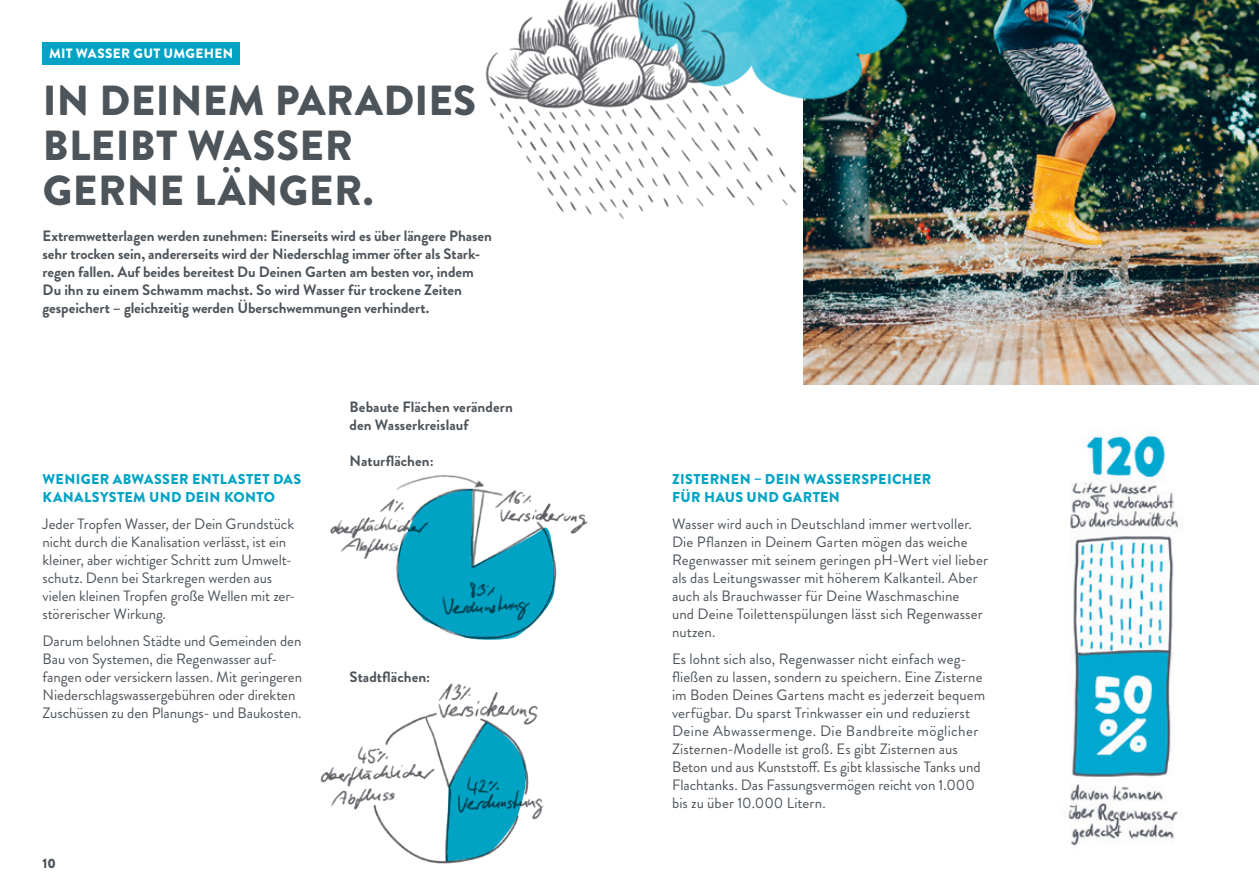
<style>
.page{position:relative;width:1259px;height:893px;background:#fff}
.page>*{position:absolute;margin:0;border:0;box-sizing:border-box;transform-origin:0 0}
.t1{font:900 42px/45px "Brandon Grotesque";letter-spacing:.01em;color:#4d545a}
.t2{font:15px/18px "Brandon Grotesque";color:#4d545a}
.t3{font:700 15px/18px "Brandon Grotesque";letter-spacing:-.005em;color:#4d545a}
.t4{font:900 14.25px/18px "Brandon Grotesque";letter-spacing:.025em;color:#00a3c4}
.t5{font:900 13.5px "Brandon Grotesque";letter-spacing:.025em;color:#fff}
.t6{font:900 13.5px "Brandon Grotesque";color:#4d545a}
</style>
<div class="page">
<img style="left:804px;top:0;width:455px;height:385px">
<img style="left:1068px;top:435px;width:111px;height:411px">
<img style="left:807px;top:0;width:114px;height:115px">
<div style="left:43px;top:43px;width:197px;height:22px;background:#00a3c4"></div>
<img style="left:485px;top:0;width:322px;height:265px">
<img style="left:330px;top:517px;width:47px;height:42px">
<img style="left:377px;top:490px;width:190px;height:150px">
<img style="left:384px;top:829px;width:130px;height:35px">
<img style="left:320px;top:683px;width:224px;height:146px">
<img style="left:390px;top:474px;width:101px;height:28px">
<p class="t5" style="left:49px;top:44px;width:186px">MIT WASSER GUT UMGEHEN</p>
<h1 class="t1" style="left:43px;top:78px;width:436px">IN DEINEM PARADIES<br>BLEIBT WASSER<br>GERNE LÄNGER.</h1>
<p class="t3" style="left:43px;top:227px;width:451px">Extremwetterlagen werden zunehmen: Einerseits wird es über längere Phasen sehr trocken sein, andererseits wird der Niederschlag immer öfter als Stark&shy;regen fallen. Auf beides bereitest Du Deinen Garten am besten vor, indem Du ihn zu einem Schwamm machst. So wird Wasser für trockene Zeiten gespeichert – gleichzeitig werden Überschwemmungen verhindert.</p>
<p class="t3" style="left:349px;top:398px;width:165px">Bebaute Flächen verändern den Wasserkreislauf</p>
<p class="t4" style="left:43px;top:470px;width:260px">WENIGER ABWASSER ENTLASTET DAS<br>KANALSYSTEM UND DEIN KONTO</p>
<p class="t2" style="left:43px;top:515px;width:254px">Jeder Tropfen Wasser, der Dein Grundstück nicht durch die Kanalisation verlässt, ist ein kleiner, aber wichtiger Schritt zum Umwelt&shy;schutz. Denn bei Starkregen werden aus vielen kleinen Tropfen große Wellen mit zer&shy;störerischer Wirkung.</p>
<p class="t2" style="left:43px;top:632px;width:261px">Darum belohnen Städte und Gemeinden den Bau von Systemen, die Regenwasser auf&shy;fangen oder versickern lassen. Mit geringeren Niederschlagswassergebühren oder direkten Zuschüssen zu den Planungs- und Baukosten.</p>
<p class="t3" style="left:349px;top:452px;width:86px">Naturflächen:</p>
<p class="t3" style="left:349px;top:668px;width:82px">Stadtflächen:</p>
<p class="t6" style="left:43px;top:854px;width:15px">10</p>
<p class="t4" style="left:672px;top:470px;width:261px">ZISTERNEN – DEIN WASSERSPEICHER<br>FÜR HAUS UND GARTEN</p>
<p class="t2" style="left:672px;top:515px;width:317px">Wasser wird auch in Deutschland immer wertvoller.<br>Die Pflanzen in Deinem Garten mögen das weiche Regenwasser mit seinem geringen pH-Wert viel lieber als das Leitungswasser mit höherem Kalkanteil. Aber auch als Brauchwasser für Deine Waschmaschine<br>und Deine Toilettenspülungen lässt sich Regenwasser nutzen.</p>
<p class="t2" style="left:672px;top:650px;width:315px">Es lohnt sich also, Regenwasser nicht einfach weg&shy;fließen zu lassen, sondern zu speichern. Eine Zisterne im Boden Deines Gartens macht es jederzeit bequem verfügbar. Du sparst Trinkwasser ein und reduzierst Deine Abwassermenge. Die Bandbreite möglicher Zisternen-Modelle ist groß. Es gibt Zisternen aus Beton und aus Kunststoff. Es gibt klassische Tanks und Flachtanks. Das Fassungsvermögen reicht von 1.000 bis zu über 10.000 Litern.</p>
</div>
